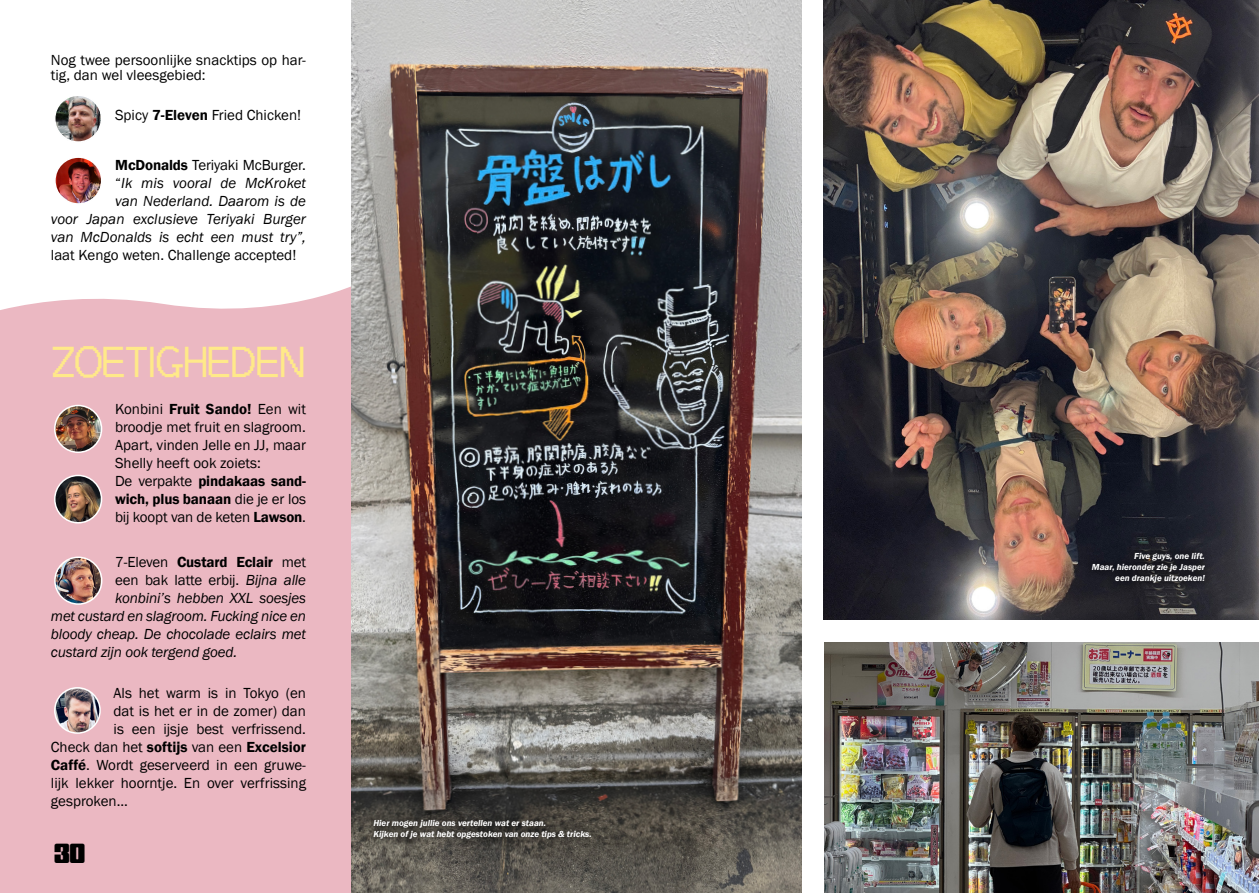
<style>
.page{position:relative;width:1259px;height:893px;background:#fff}
.page>*{position:absolute;margin:0;border:0;box-sizing:border-box;transform-origin:0 0}
.t1{font:46.5px "JJ Mini Arcade";letter-spacing:-.04em;color:#ffe989}
.t2{font:27px "Nickel Gothic Variable";color:#000}
.t3{font:15px/18px "Franklin Gothic";color:#000}
.t4{font:italic 15px/18px "Franklin Gothic";letter-spacing:-.01em;color:#000;text-align:right}
.t5{font:600 15px "Franklin Gothic";letter-spacing:-.01em;color:#000}
.t6{font:italic 600 9px/10.8px "Franklin Gothic";color:#fff}
.s1{font-weight:600}
.s2{font-weight:600;font-style:normal}
.s3{font-style:normal}
.s4{font-weight:400}
.s5{font-style:italic}
</style>
<div class="page">
<div style="left:0;top:286px;width:351px;height:607px;background:#ebb8c2"></div>
<img style="left:55px;top:95px;width:47px;height:47px;border-radius:23px">
<div style="left:54px;top:95px;width:48px;height:48px;border:2px solid #fff;border-radius:50%"></div>
<img style="left:55px;top:157px;width:47px;height:47px;border-radius:23px">
<div style="left:54px;top:156px;width:48px;height:49px;border:2px solid #fff;border-radius:50%"></div>
<img style="left:55px;top:557px;width:47px;height:47px;border-radius:23px">
<div style="left:54px;top:557px;width:48px;height:48px;border:2px solid #fff;border-radius:50%"></div>
<img style="left:55px;top:688px;width:45px;height:45px;border-radius:23px">
<div style="left:54px;top:687px;width:47px;height:47px;border:2px solid #fff;border-radius:50%"></div>
<img style="left:55px;top:475px;width:47px;height:48px;border-radius:24px">
<div style="left:54px;top:475px;width:48px;height:49px;border:2px solid #fff;border-radius:50%"></div>
<img style="left:55px;top:405px;width:47px;height:47px;border-radius:23px">
<div style="left:54px;top:405px;width:48px;height:48px;border:2px solid #fff;border-radius:50%"></div>
<img style="left:351px;top:0;width:450px;height:893px">
<img style="left:824px;top:0;width:435px;height:620px">
<img style="left:824px;top:642px;width:435px;height:251px">
<svg style="left:365px;top:811px;width:234px;height:36px;background:#423f39"></svg>
<svg style="left:1083px;top:544px;width:130px;height:47px;background:#1d1d24"></svg>
<p class="t3" style="left:51px;top:52px;width:257px;line-height:15px">Nog twee persoonlijke snacktips op har&shy;tig, dan wel vleesgebied:</p>
<p class="t3" style="left:115px;top:106px;width:188px">Spicy <span class="s1">7-Eleven</span> Fried Chicken!</p>
<p class="t4" style="left:51px;top:156px;width:257px"><span class="s2">McDonalds</span> <span class="s3">Teriyaki McBurger.<br>“</span>Ik mis vooral de McKroket<br>van Nederland. Daarom is de<br>voor Japan exclusieve Teriyaki Burger van McDonalds is echt een must try”,</p>
<p class="t3" style="left:51px;top:246px;width:247px">laat Kengo weten. Challenge accepted!</p>
<h1 class="t1" style="left:51px;top:339px;width:256px">ZOETIGHEDEN</h1>
<p class="t3" style="left:115px;top:400px;width:192px">Konbini <span class="s1">Fruit Sando!</span> Een wit broodje met fruit en slagroom.<br>Apart, vinden Jelle en JJ, maar<br>Shelly heeft ook zoiets:<br>De verpakte <span class="s1">pindakaas sand&shy;wich, plus banaan</span> die je er los bij koopt van de keten <span class="s1">Lawson</span>.</p>
<p class="t5" style="left:115px;top:553px;width:192px"><span class="s4">7-Eleven</span> Custard Eclair <span class="s4">met</span></p>
<p class="t3" style="left:115px;top:571px;width:192px">een bak latte erbij. <span class="s5">Bijna alle</span></p>
<p class="t4" style="left:115px;top:589px;width:192px">konbini’s hebben XXL soesjes</p>
<p class="t4" style="left:51px;top:607px;width:257px">met custard en slagroom. Fucking nice en</p>
<p class="t4" style="left:51px;top:625px;width:256px">bloody cheap. De chocolade eclairs met</p>
<p class="t4" style="left:51px;top:643px;width:188px">custard zijn ook tergend goed.</p>
<p class="t3" style="left:114px;top:684px;width:194px">Als het warm is in Tokyo (en</p>
<p class="t3" style="left:114px;top:702px;width:194px">dat is het er in de zomer) dan</p>
<p class="t3" style="left:114px;top:720px;width:194px">is een ijsje best verfrissend.</p>
<p class="t3" style="left:51px;top:738px;width:257px">Check dan het <span class="s1">softijs</span> van een <span class="s1">Excelsior</span></p>
<p class="t3" style="left:51px;top:756px;width:257px"><span class="s1">Caffé</span>. Wordt geserveerd in een gruwe-</p>
<p class="t3" style="left:51px;top:774px;width:257px">lijk lekker hoorntje. En over verfrissing</p>
<p class="t3" style="left:51px;top:792px;width:78px">gesproken...</p>
<h2 class="t2" style="left:54px;top:830px;width:33px">30</h2>
<p class="t6" style="left:373px;top:818px;width:220px">Hier mogen jullie ons vertellen wat er staan.<br>Kijken of je wat hebt opgestoken van onze tips &amp; tricks.</p>
<p class="t6" style="left:1092px;top:551px;width:114px;text-align:right">Five guys, one lift.<br>Maar, hieronder zie je Jasper een drankje uitzoeken!</p>
</div>
